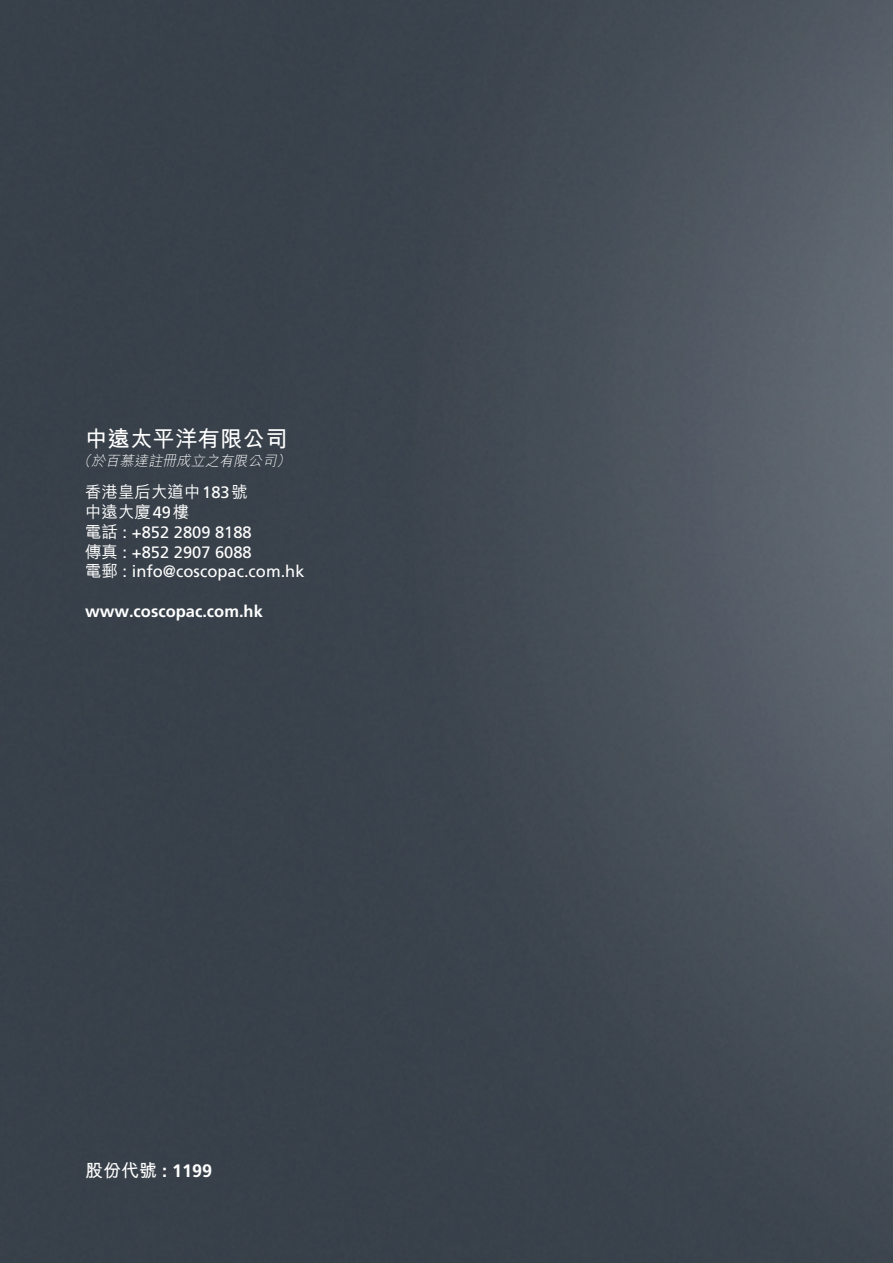
<style>
.page{position:relative;width:893px;height:1263px;background:#fff}
.page>*{position:absolute;margin:0;border:0;box-sizing:border-box;transform-origin:0 0}
.t1{font:700 22.5px "M Hei HK";color:#fff}
.t2{font:700 18px "Frutiger";color:#fff}
.t3{font:16.5px/19.8px "Frutiger";color:#fff}
.t4{font:700 16.5px "Frutiger";color:#fff}
.t5{font:500 16.5px/19.8px "M Hei HK";color:#fff}
.t6{font:italic 300 14.25px "M Hei HK";color:#fff}
.s1{font-family:"Frutiger";font-weight:400}
.s2{font-family:"M Hei HK";font-weight:500}
.s3{font-family:"M Hei HK"}
</style>
<div class="page">
<img style="left:0;top:0;width:893px;height:1263px">
<h1 class="t1" style="left:85px;top:422px;width:204px">中遠太平洋有限公司</h1>
<p class="t6" style="left:77px;top:451px;width:219px">（於百慕達註冊成立之有限公司）</p>
<p class="t5" style="left:85px;top:481px;width:164px">香港皇后大道中<span class="s1">183</span>號中遠大廈<span class="s1">49</span>樓</p>
<p class="t3" style="left:85px;top:522px;width:221px"><span class="s2">電話</span> : +852 2809 8188<br><span class="s2">傳真</span> : +852 2907 6088<br><span class="s2">電郵</span> : info@coscopac.com.hk</p>
<p class="t4" style="left:85px;top:601px;width:179px">www.coscopac.com.hk</p>
<p class="t2" style="left:85px;top:1160px;width:129px"><span class="s3">股份代號</span> : 1199</p>
</div>
